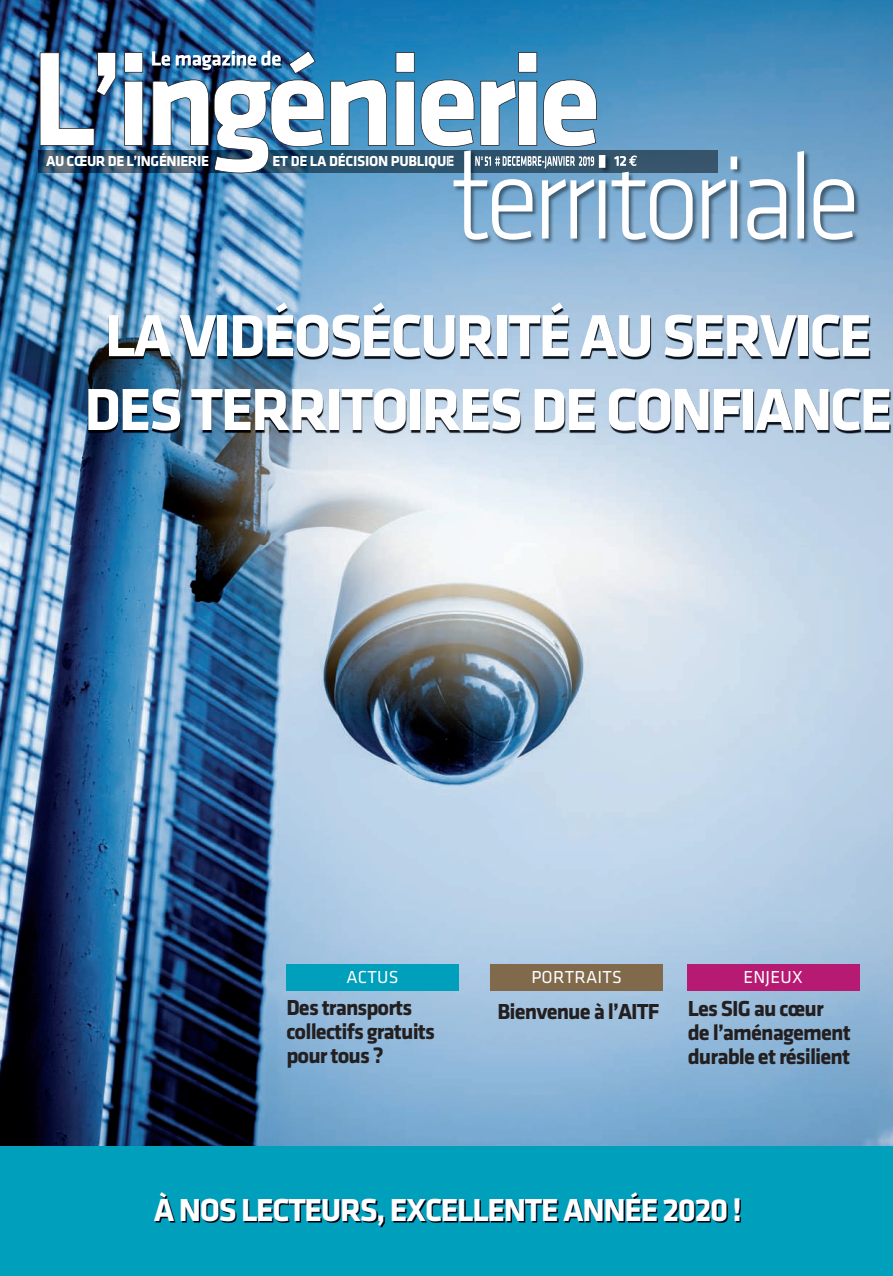
<style>
.page{position:relative;width:893px;height:1276px;background:#fff}
.page>*{position:absolute;margin:0;border:0;box-sizing:border-box;transform-origin:0 0}
.t1{font:700 61.5px/73.8px "Klavika";letter-spacing:-.04em;color:#fff;text-align:center}
.t2{font:700 33px "Klavika";letter-spacing:-.04em;color:#fff}
.t3{font:700 22.5px/24px "Klavika";letter-spacing:-.04em;color:#231f20}
.t4{font:18px "Klavika Regular TF";letter-spacing:.015em;color:#fff}
.t5{font:700 15px "Klavika";letter-spacing:-.015em;color:#fff}
</style>
<div class="page">
<img style="left:0;top:0;width:893px;height:1146px">
<img style="left:52px;top:214px;width:841px;height:331px">
<img style="left:147px;top:46px;width:141px;height:5px">
<img style="left:448px;top:145px;width:417px;height:106px">
<svg style="left:40px;top:51px;width:557px;height:122px"></svg>
<img style="left:40px;top:51px;width:78px;height:96px">
<div style="left:123px;top:51px;width:21px;height:22px;border:2px solid #231f20"></div>
<div style="left:123px;top:80px;width:21px;height:66px;border:2px solid #231f20"></div>
<img style="left:151px;top:50px;width:237px;height:123px">
<div style="left:395px;top:51px;width:20px;height:22px;border:2px solid #231f20"></div>
<div style="left:395px;top:80px;width:20px;height:66px;border:2px solid #231f20"></div>
<div style="left:517px;top:51px;width:21px;height:22px;border:2px solid #231f20"></div>
<svg style="left:419px;top:78px;width:435px;height:162px"></svg>
<div style="left:0;top:1146px;width:893px;height:129px;background:#009fbc"></div>
<img style="left:155px;top:1193px;width:586px;height:35px">
<div style="left:490px;top:964px;width:173px;height:26px;background:#81694c"></div>
<div style="left:286px;top:964px;width:173px;height:26px;background:#009fbc"></div>
<div style="left:687px;top:964px;width:172px;height:26px;background:#b61a73"></div>
<img style="left:676px;top:993px;width:202px;height:119px">
<div style="left:481px;top:996px;width:198px;height:43px;background:#a0c1df"></div>
<img style="left:281px;top:992px;width:189px;height:93px">
<p class="t5" style="left:46px;top:155px;width:165px">AU CŒUR DE L’INGÉNIERIE</p>
<p class="t5" style="left:273px;top:155px;width:183px">ET DE LA DÉCISION PUBLIQUE</p>
<h1 class="t1" style="left:84px;top:304px;width:809px">LA VIDÉOSÉCURITÉ AU SERVICE<br>DES TERRITOIRES DE CONFIANCE</h1>
<p class="t4" style="left:346px;top:966px;width:54px">ACTUS</p>
<p class="t4" style="left:531px;top:966px;width:92px">PORTRAITS</p>
<p class="t4" style="left:743px;top:966px;width:61px">ENJEUX</p>
<p class="t3" style="left:688px;top:998px;width:165px">Les SIG au cœur de l’aménagement durable et résilient</p>
<p class="t3" style="left:286px;top:997px;width:127px">Des transports</p>
<p class="t3" style="left:497px;top:1001px;width:164px">Bienvenue à l’AITF</p>
<p class="t3" style="left:286px;top:1021px;width:150px">collectifs gratuits pour tous ?</p>
<h2 class="t2" style="left:154px;top:1197px;width:590px">À NOS LECTEURS, EXCELLENTE ANNÉE 2020 !</h2>
</div>
